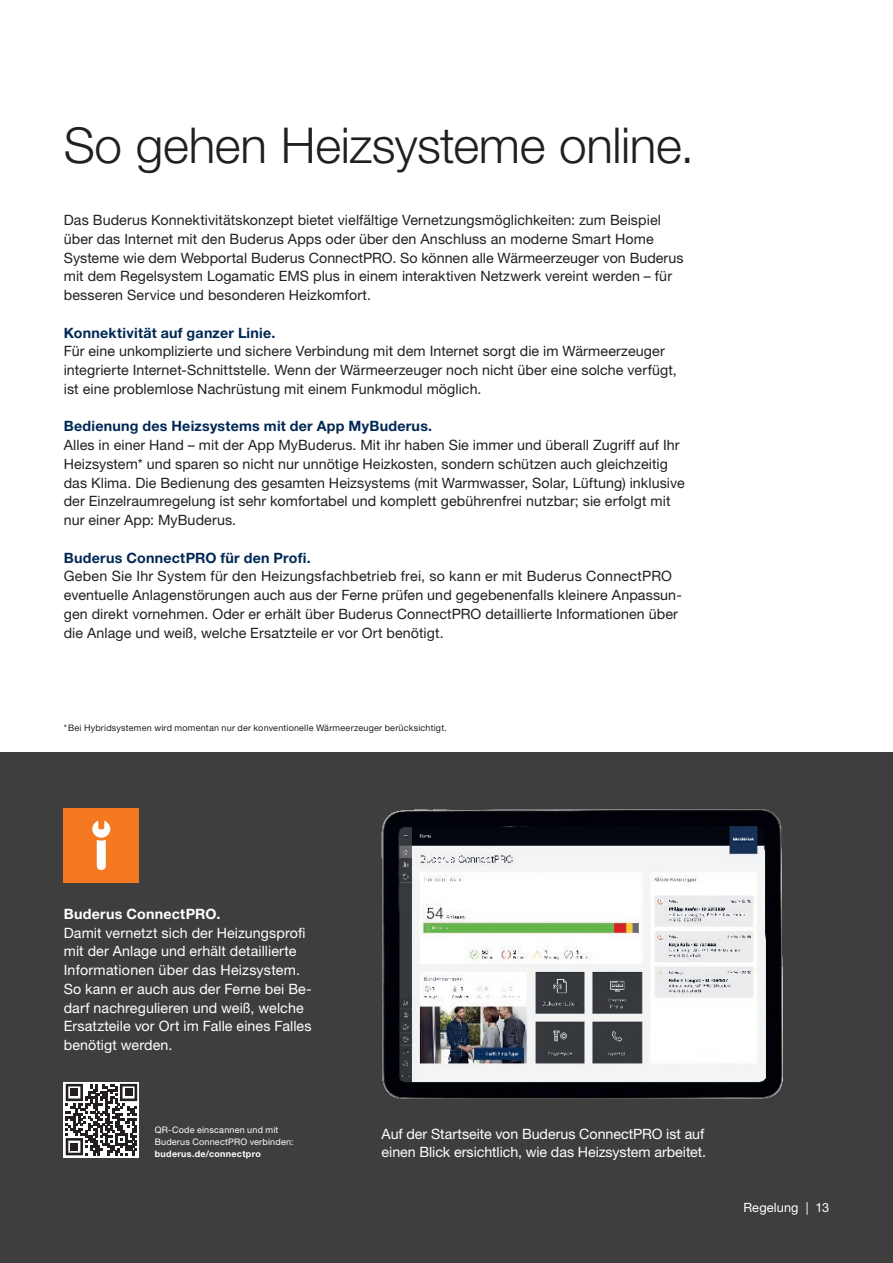
<style>
.page{position:relative;width:893px;height:1263px;background:#fff}
.page>*{position:absolute;margin:0;border:0;box-sizing:border-box;transform-origin:0 0}
.t1{font:300 49.5px "Helvetica Neue LT Pro";letter-spacing:-.01em;color:#231f20}
.t2{font:14.25px/18.8px "Helvetica Neue LT Pro";letter-spacing:.005em;color:#231f20}
.t3{font:14.25px/18.8px "Helvetica Neue LT Pro";letter-spacing:.005em;color:#fff}
.t4{font:700 14.25px "Helvetica Neue LT Pro";letter-spacing:.015em;color:#002855}
.t5{font:700 14.25px "Helvetica Neue LT Pro";letter-spacing:.02em;color:#fff}
.t6{font:12.75px "Helvetica Neue LT Pro";letter-spacing:.01em;color:#fff}
.t7{font:9px "Helvetica Neue LT Pro";letter-spacing:.025em;color:#231f20}
.t8{font:9px/12px "Helvetica Neue LT Pro";letter-spacing:.025em;color:#fff}
.t9{font:700 9px "Helvetica Neue LT Pro";letter-spacing:.035em;color:#fff}
</style>
<div class="page">
<div style="left:0;top:753px;width:893px;height:510px;background:#3e3e3f"></div>
<img style="left:381px;top:809px;width:402px;height:290px">
<svg style="left:64px;top:1082px;width:75px;height:75px"></svg>
<svg style="left:66px;top:1084px;width:71px;height:71px;background:#827f80"></svg>
<div style="left:71px;top:1089px;width:7px;height:7px;background:#231f20"></div>
<div style="left:125px;top:1089px;width:7px;height:7px;background:#231f20"></div>
<div style="left:71px;top:1143px;width:7px;height:7px;background:#231f20"></div>
<div style="left:64px;top:808px;width:75px;height:75px;background:#f47921"></div>
<svg style="left:92px;top:821px;width:18px;height:49px"></svg>
<h1 class="t1" style="left:64px;top:115px;width:632px">So gehen Heizsysteme online.</h1>
<p class="t2" style="left:64px;top:210px;width:621px">Das Buderus Konnektivitätskonzept bietet vielfältige Vernetzungsmöglichkeiten: zum Beispiel über das Internet mit den Buderus Apps oder über den Anschluss an moderne Smart Home Systeme wie dem Webportal Buderus ConnectPRO. So können alle Wärmeerzeuger von Buderus mit dem Regelsystem Logamatic EMS plus in einem interaktiven Netzwerk vereint werden – für besseren Service und besonderen Heizkomfort.</p>
<p class="t4" style="left:64px;top:323px;width:213px">Konnektivität auf ganzer Linie.</p>
<p class="t2" style="left:64px;top:341px;width:615px">Für eine unkomplizierte und sichere Verbindung mit dem Internet sorgt die im Wärmeerzeuger integrierte Internet-Schnittstelle. Wenn der Wärmeerzeuger noch nicht über eine solche verfügt, ist eine problemlose Nachrüstung mit einem Funkmodul möglich.</p>
<p class="t4" style="left:64px;top:417px;width:370px">Bedienung des Heizsystems mit der App MyBuderus.</p>
<p class="t2" style="left:64px;top:435px;width:622px">Alles in einer Hand – mit der App MyBuderus. Mit ihr haben Sie immer und überall Zugriff auf Ihr Heizsystem* und sparen so nicht nur unnötige Heizkosten, sondern schützen auch gleichzeitig das Klima. Die Bedienung des gesamten Heizsystems (mit Warmwasser, Solar, Lüftung) inklusive der Einzelraumregelung ist sehr komfortabel und komplett gebührenfrei nutzbar; sie erfolgt mit nur einer App: MyBuderus.</p>
<p class="t4" style="left:64px;top:548px;width:248px">Buderus ConnectPRO für den Profi.</p>
<p class="t2" style="left:64px;top:567px;width:620px">Geben Sie Ihr System für den Heizungsfachbetrieb frei, so kann er mit Buderus ConnectPRO eventuelle Anlagenstörungen auch aus der Ferne prüfen und gegebenenfalls kleinere Anpassun&shy;gen direkt vornehmen. Oder er erhält über Buderus ConnectPRO detaillierte Informationen über die Anlage und weiß, welche Ersatzteile er vor Ort benötigt.</p>
<p class="t7" style="left:64px;top:722px;width:385px">*Bei Hybridsystemen wird momentan nur der konventionelle Wärmeerzeuger berücksichtigt.</p>
<p class="t5" style="left:64px;top:905px;width:158px">Buderus ConnectPRO.</p>
<p class="t3" style="left:64px;top:923px;width:249px">Damit vernetzt sich der Heizungsprofi mit der Anlage und erhält detaillierte Informationen über das Heizsystem.<br>So kann er auch aus der Ferne bei Be&shy;darf nachregulieren und weiß, welche Ersatzteile vor Ort im Falle eines Falles benötigt werden.</p>
<p class="t8" style="left:155px;top:1124px;width:140px">QR-Code einscannen und mit<br>Buderus ConnectPRO verbinden:</p>
<p class="t9" style="left:155px;top:1148px;width:108px">buderus.de/connectpro</p>
<p class="t3" style="left:382px;top:1124px;width:326px">Auf der Startseite von Buderus ConnectPRO ist auf einen Blick ersichtlich, wie das Heizsystem arbeitet.</p>
<p class="t6" style="left:743px;top:1199px;width:87px">Regelung | 13</p>
</div>
